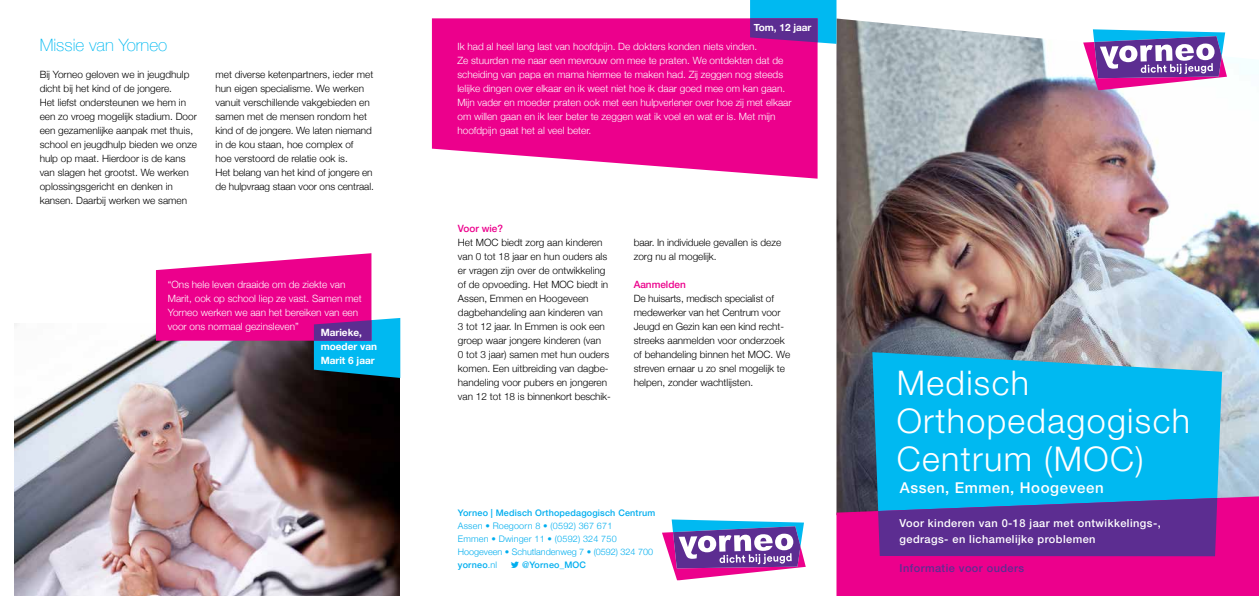
<style>
.page{position:relative;width:1259px;height:596px;background:#fff}
.page>*{position:absolute;margin:0;border:0;box-sizing:border-box;transform-origin:0 0}
.t1{font:300 34px/38px "Helvetica Neue LT Std";letter-spacing:.04em;color:#fff}
.t2{font:100 17px "Helvetica Neue";color:#00b9f1}
.t3{font:500 15px "Helvetica Neue LT Std";letter-spacing:.04em;color:#fff}
.t4{font:500 11px/16px "Helvetica Neue LT Std";letter-spacing:.04em;color:#fff}
.t5{font:500 11px "Helvetica Neue LT Std";letter-spacing:.04em;color:#5c2d91}
.t6{font:300 10px/14px "Helvetica Neue";color:#000}
.t7{font:300 10px/14px "Helvetica Neue";color:#fff}
.t8{font:700 10px/14px "Helvetica Neue";color:#fff}
.t9{font:500 10px "Helvetica Neue";color:#ec008c}
.t10{font:300 9px/13px "Helvetica Neue";letter-spacing:.02em;color:#00aeef}
.t11{font:500 9px "Helvetica Neue";letter-spacing:.02em;color:#00aeef}
.s1{font-weight:500}
</style>
<div class="page">
<img style="left:836px;top:18px;width:423px;height:478px">
<svg style="left:872px;top:352px;width:350px;height:144px;background:#0db7eb"></svg>
<svg style="left:1083px;top:29px;width:144px;height:61px"></svg>
<svg style="left:662px;top:519px;width:144px;height:61px"></svg>
<div style="left:836px;top:496px;width:423px;height:99px;background:#ec008c"></div>
<svg style="left:878px;top:497px;width:339px;height:59px;background:#513e9c"></svg>
<img style="left:14px;top:323px;width:386px;height:272px">
<svg style="left:432px;top:18px;width:385px;height:160px;background:#ed1796"></svg>
<svg style="left:750px;top:0;width:86px;height:44px;background:#3774c4"></svg>
<svg style="left:156px;top:253px;width:244px;height:124px;background:#b84ea3"></svg>
<h2 class="t2" style="left:40px;top:32px;width:129px">Missie van Yorneo</h2>
<p class="t6" style="left:40px;top:67px;width:159px">Bij Yorneo geloven we in jeugdhulp dicht bij het kind of de jongere.<br>Het liefst ondersteunen we hem in een zo vroeg mogelijk stadium. Door een gezamenlijke aanpak met thuis, school en jeugdhulp bieden we onze hulp op maat. Hierdoor is de kans van slagen het grootst. We werken oplossingsgericht en denken in kansen. Daarbij werken we samen</p>
<p class="t6" style="left:215px;top:67px;width:160px">met diverse ketenpartners, ieder met hun eigen specialisme. We werken vanuit verschillende vakgebieden en samen met de mensen rondom het kind of de jongere. We laten niemand in de kou staan, hoe complex of<br>hoe verstoord de relatie ook is.<br>Het belang van het kind of jongere en de hulpvraag staan voor ons centraal.</p>
<p class="t7" style="left:168px;top:277px;width:195px">“Ons hele leven draaide om de ziekte van Marit, ook op school liep ze vast. Samen met Yorneo werken we aan het bereiken van een voor ons normaal gezinsleven”</p>
<p class="t8" style="left:321px;top:325px;width:58px">Marieke, moeder van<br>Marit 6 jaar</p>
<p class="t8" style="left:753px;top:21px;width:59px">Tom, 12 jaar</p>
<p class="t7" style="left:457px;top:39px;width:336px">Ik had al heel lang last van hoofdpijn. De dokters konden niets vinden.<br>Ze stuurden me naar een mevrouw om mee te praten. We ontdekten dat de scheiding van papa en mama hiermee te maken had. Zij zeggen nog steeds lelijke dingen over elkaar en ik weet niet hoe ik daar goed mee om kan gaan.<br>Mijn vader en moeder praten ook met een hulpverlener over hoe zij met elkaar om willen gaan en ik leer beter te zeggen wat ik voel en wat er is. Met mijn hoofdpijn gaat het al veel beter.</p>
<p class="t9" style="left:458px;top:220px;width:47px">Voor wie?</p>
<p class="t6" style="left:458px;top:235px;width:154px">Het MOC biedt zorg aan kinderen van 0 tot 18 jaar en hun ouders als er vragen zijn over de ontwikkeling of de opvoeding. Het MOC biedt in<br>Assen, Emmen en Hoogeveen dagbehandeling aan kinderen van<br>3 tot 12 jaar. In Emmen is ook een groep waar jongere kinderen (van<br>0 tot 3 jaar) samen met hun ouders komen. Een uitbreiding van dagbe&shy;handeling voor pubers en jongeren van 12 tot 18 is binnenkort beschik-</p>
<p class="t6" style="left:634px;top:235px;width:149px">baar. In individuele gevallen is deze zorg nu al mogelijk.</p>
<p class="t9" style="left:634px;top:276px;width:54px">Aanmelden</p>
<p class="t6" style="left:634px;top:291px;width:158px">De huisarts, medisch specialist of medewerker van het Centrum voor Jeugd en Gezin kan een kind recht&shy;streeks aanmelden voor onderzoek of behandeling binnen het MOC. We streven ernaar u zo snel mogelijk te helpen, zonder wachtlijsten.</p>
<p class="t11" style="left:458px;top:505px;width:199px">Yorneo | Medisch Orthopedagogisch Centrum</p>
<p class="t10" style="left:458px;top:518px;width:197px">Assen • Roegoorn 8 • (0592) 367 671<br>Emmen • Dwinger 11 • (0592) 324 750<br>Hoogeveen • Schutlandenweg 7 • (0592) 324 700 <span class="s1">yorneo</span>.nl</p>
<p class="t11" style="left:522px;top:557px;width:66px">@Yorneo_MOC</p>
<h1 class="t1" style="left:896px;top:363px;width:295px">Medisch<br>Orthopedagogisch<br>Centrum (MOC)</h1>
<h3 class="t3" style="left:899px;top:478px;width:205px">Assen, Emmen, Hoogeveen</h3>
<p class="t4" style="left:899px;top:515px;width:263px">Voor kinderen van 0-18 jaar met ontwikkelings-, gedrags- en lichamelijke problemen</p>
<p class="t5" style="left:899px;top:561px;width:126px">Informatie voor ouders</p>
</div>
